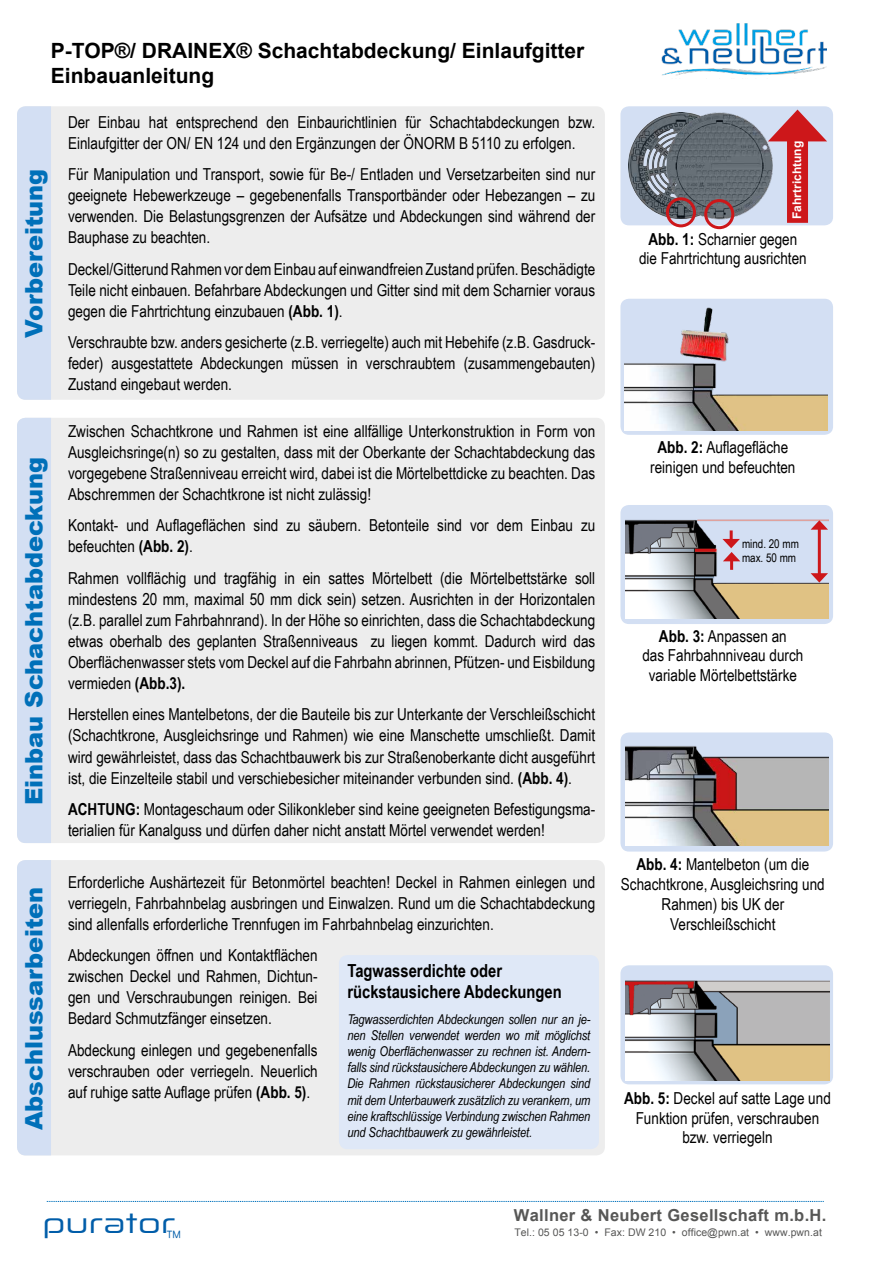
<style>
.page{position:relative;width:893px;height:1263px;background:#fff}
.page>*{position:absolute;margin:0;border:0;box-sizing:border-box;transform-origin:0 0}
.t1{font:27.6px "Zekton Rg";letter-spacing:.01em;color:#005da9;scale:1.33 1}
.t2{font:900 24px "Arial";color:#0070b9}
.t3{font:700 21px/25.2px "Arial";color:#000}
.t4{font:700 18px/21.6px "Arial Narrow";color:#000}
.t5{font:16.5px/21px "Arial Narrow";color:#000;text-align:justify}
.t6{font:700 16.5px "Arial";letter-spacing:.02em;color:#575756}
.t7{font:italic 13.5px/16.2px "Arial Narrow";letter-spacing:-.01em;color:#000;text-align:justify}
.t8{font:12px/14.4px "Arial Narrow";color:#000}
.t9{font:700 12px "Arial";color:#fff}
.t10{font:10.5px "Arial";letter-spacing:.005em;color:#575756}
.s1{font-weight:700}
</style>
<div class="page">
<svg style="left:47px;top:1201px;width:777px;height:1px"></svg>
<img style="left:661px;top:23px;width:166px;height:53px">
<div style="left:620px;top:106px;width:213px;height:119px;background:#d3dff3;border-radius:9px"></div>
<div style="left:620px;top:299px;width:213px;height:136px;background:#d3dff3;border-radius:9px"></div>
<div style="left:620px;top:505px;width:213px;height:119px;background:#d3dff3;border-radius:9px"></div>
<svg style="left:620px;top:732px;width:213px;height:119px;background:#d2dbe9"></svg>
<div style="left:620px;top:965px;width:213px;height:119px;background:linear-gradient(to right,#d3dff3,#d3dff3);border-radius:9px"></div>
<div style="left:17px;top:860px;width:588px;height:295px;background:#ededed;border-radius:9px"></div>
<div style="left:17px;top:418px;width:588px;height:425px;background:#ededed;border-radius:9px"></div>
<div style="left:17px;top:106px;width:588px;height:294px;background:#ededed;border-radius:9px"></div>
<div style="left:17px;top:106px;width:34px;height:294px;background:#d3dff3"></div>
<div style="left:17px;top:418px;width:34px;height:425px;background:#d3dff3"></div>
<div style="left:17px;top:860px;width:34px;height:295px;background:#d3dff3"></div>
<div style="left:339px;top:955px;width:260px;height:194px;background:#dfe8f7;border-radius:9px"></div>
<img style="left:625px;top:363px;width:202px;height:68px">
<img style="left:678px;top:307px;width:54px;height:58px">
<img style="left:625px;top:505px;width:203px;height:114px">
<svg style="left:722px;top:530px;width:18px;height:40px"></svg>
<hr style="left:818px;top:527px;width:3px;height:49px;background:#cd171a">
<svg style="left:811px;top:520px;width:17px;height:10px"></svg>
<svg style="left:811px;top:573px;width:17px;height:10px"></svg>
<img style="left:625px;top:732px;width:203px;height:113px">
<img style="left:626px;top:965px;width:204px;height:115px">
<div style="left:787px;top:129px;width:21px;height:94px;background:#cd171a"></div>
<svg style="left:773px;top:110px;width:54px;height:31px"></svg>
<img style="left:628px;top:114px;width:38px;height:103px">
<img style="left:666px;top:112px;width:107px;height:111px">
<div style="left:704px;top:199px;width:30px;height:30px;border:3px solid #cd171a;border-radius:50%"></div>
<div style="left:666px;top:197px;width:30px;height:30px;border:3px solid #cd171a;border-radius:50%"></div>
<p class="t3" style="left:51px;top:38px;width:535px">P-TOP®/ DRAINEX® Schachtabdeckung/ Einlaufgitter<br>Einbauanleitung</p>
<p class="t5" style="left:68px;top:111px;width:529px">Der Einbau hat entsprechend den Einbaurichtlinien für Schachtabdeckungen bzw.<br>Einlaufgitter der ON/ EN 124 und den Ergänzungen der ÖNORM B 5110 zu erfolgen.</p>
<p class="t5" style="left:68px;top:163px;width:529px">Für Manipulation und Transport, sowie für Be-/ Entladen und Versetzarbeiten sind nur geeignete Hebewerkzeuge – gegebenenfalls Transportbänder oder Hebezangen – zu verwenden. Die Belastungsgrenzen der Aufsätze und Abdeckungen sind während der Bauphase zu beachten.</p>
<p class="t5" style="left:68px;top:258px;width:529px">Deckel/Gitterund Rahmen vor dem Einbau auf einwandfreien Zustand prüfen. Beschädigte Teile nicht einbauen. Befahrbare Abdeckungen und Gitter sind mit dem Scharnier voraus gegen die Fahrtrichtung einzubauen <span class="s1">(Abb. 1)</span>.</p>
<p class="t5" style="left:68px;top:331px;width:529px">Verschraubte bzw. anders gesicherte (z.B. verriegelte) auch mit Hebehife (z.B. Gasdruck&shy;feder) ausgestattete Abdeckungen müssen in verschraubtem (zusammengebauten)<br>Zustand eingebaut werden.</p>
<h2 class="t2" style="left:17px;top:338px;width:171px;rotate:-90deg">Vorbereitung</h2>
<h2 class="t2" style="left:17px;top:805px;width:350px;rotate:-90deg">Einbau Schachtabdeckung</h2>
<h2 class="t2" style="left:17px;top:1130px;width:245px;rotate:-90deg">Abschlussarbeiten</h2>
<p class="t5" style="left:68px;top:420px;width:529px">Zwischen Schachtkrone und Rahmen ist eine allfällige Unterkonstruktion in Form von Ausgleichsringe(n) so zu gestalten, dass mit der Oberkante der Schachtabdeckung das vorgegebene Straßenniveau erreicht wird, dabei ist die Mörtelbettdicke zu beachten. Das Abschremmen der Schachtkrone ist nicht zulässig!</p>
<p class="t5" style="left:68px;top:514px;width:529px">Kontakt- und Auflageflächen sind zu säubern. Betonteile sind vor dem Einbau zu befeuchten <span class="s1">(Abb. 2)</span>.</p>
<p class="t5" style="left:68px;top:567px;width:529px">Rahmen vollflächig und tragfähig in ein sattes Mörtelbett (die Mörtelbettstärke soll mindestens 20 mm, maximal 50 mm dick sein) setzen. Ausrichten in der Horizontalen (z.B. parallel zum Fahrbahnrand). In der Höhe so einrichten, dass die Schachtabdeckung etwas oberhalb des geplanten Straßenniveaus zu liegen kommt. Dadurch wird das Oberflächenwasser stets vom Deckel auf die Fahrbahn abrinnen, Pfützen- und Eisbildung vermieden <span class="s1">(Abb.3).</span></p>
<p class="t5" style="left:68px;top:703px;width:529px">Herstellen eines Mantelbetons, der die Bauteile bis zur Unterkante der Verschleißschicht (Schachtkrone, Ausgleichsringe und Rahmen) wie eine Manschette umschließt. Damit wird gewährleistet, dass das Schachtbauwerk bis zur Straßenoberkante dicht ausgeführt ist, die Einzelteile stabil und verschiebesicher miteinander verbunden sind. <span class="s1">(Abb. 4)</span>.</p>
<p class="t5" style="left:68px;top:798px;width:529px"><span class="s1">ACHTUNG:</span> Montageschaum oder Silikonkleber sind keine geeigneten Befestigungsma&shy;terialien für Kanalguss und dürfen daher nicht anstatt Mörtel verwendet werden!</p>
<p class="t5" style="left:68px;top:871px;width:529px">Erforderliche Aushärtezeit für Betonmörtel beachten! Deckel in Rahmen einlegen und verriegeln, Fahrbahnbelag ausbringen und Einwalzen. Rund um die Schachtabdeckung sind allenfalls erforderliche Trennfugen im Fahrbahnbelag einzurichten.</p>
<p class="t5" style="left:68px;top:944px;width:251px">Abdeckungen öffnen und Kontaktflächen zwischen Deckel und Rahmen, Dichtun&shy;gen und Verschraubungen reinigen. Bei Bedard Schmutzfänger einsetzen.</p>
<p class="t5" style="left:68px;top:1039px;width:251px">Abdeckung einlegen und gegebenenfalls verschrauben oder verriegeln. Neuerlich auf ruhige satte Auflage prüfen <span class="s1">(Abb. 5)</span>.</p>
<p class="t4" style="left:347px;top:959px;width:216px">Tagwasserdichte oder rückstausichere Abdeckungen</p>
<p class="t7" style="left:347px;top:1010px;width:244px">Tagwasserdichten Abdeckungen sollen nur an je&shy;nen Stellen verwendet werden wo mit möglichst wenig Oberflächenwasser zu rechnen ist. Andern&shy;falls sind rückstausichere Abdeckungen zu wählen.<br>Die Rahmen rückstausicherer Abdeckungen sind mit dem Unterbauwerk zusätzlich zu verankern, um eine kraftschlüssige Verbindung zwischen Rahmen und Schachtbauwerk zu gewährleistet.</p>
<p class="t9" style="left:789px;top:219px;width:79px;rotate:-90deg">Fahrtrichtung</p>
<p class="t5" style="left:639px;top:228px;width:169px;line-height:19.8px;text-align:center"><span class="s1">Abb. 1:</span> Scharnier gegen die Fahrtrichtung ausrichten</p>
<p class="t5" style="left:650px;top:437px;width:147px;line-height:19.8px;text-align:center"><span class="s1">Abb. 2:</span> Auflagefläche reinigen und befeuchten</p>
<p class="t8" style="left:742px;top:536px;width:58px">mind. 20 mm max. 50 mm</p>
<p class="t5" style="left:642px;top:625px;width:162px;line-height:19.8px;text-align:center"><span class="s1">Abb. 3:</span> Anpassen an<br>das Fahrbahnniveau durch variable Mörtelbettstärke</p>
<p class="t5" style="left:621px;top:854px;width:205px;line-height:19.8px;text-align:center"><span class="s1">Abb. 4:</span> Mantelbeton (um die<br>Schachtkrone, Ausgleichsring und<br>Rahmen) bis UK der<br>Verschleißschicht</p>
<p class="t5" style="left:624px;top:1087px;width:208px;line-height:19.8px;text-align:center"><span class="s1">Abb. 5:</span> Deckel auf satte Lage und<br>Funktion prüfen, verschrauben bzw. verriegeln</p>
<h1 class="t1" style="left:43px;top:1205px;width:106px">purator<sub>™</sub></h1>
<p class="t6" style="left:514px;top:1204px;width:314px">Wallner &amp; Neubert Gesellschaft m.b.H.</p>
<p class="t10" style="left:514px;top:1225px;width:309px">Tel.: 05 05 13-0 • Fax: DW 210 • office@pwn.at • www.pwn.at</p>
</div>
